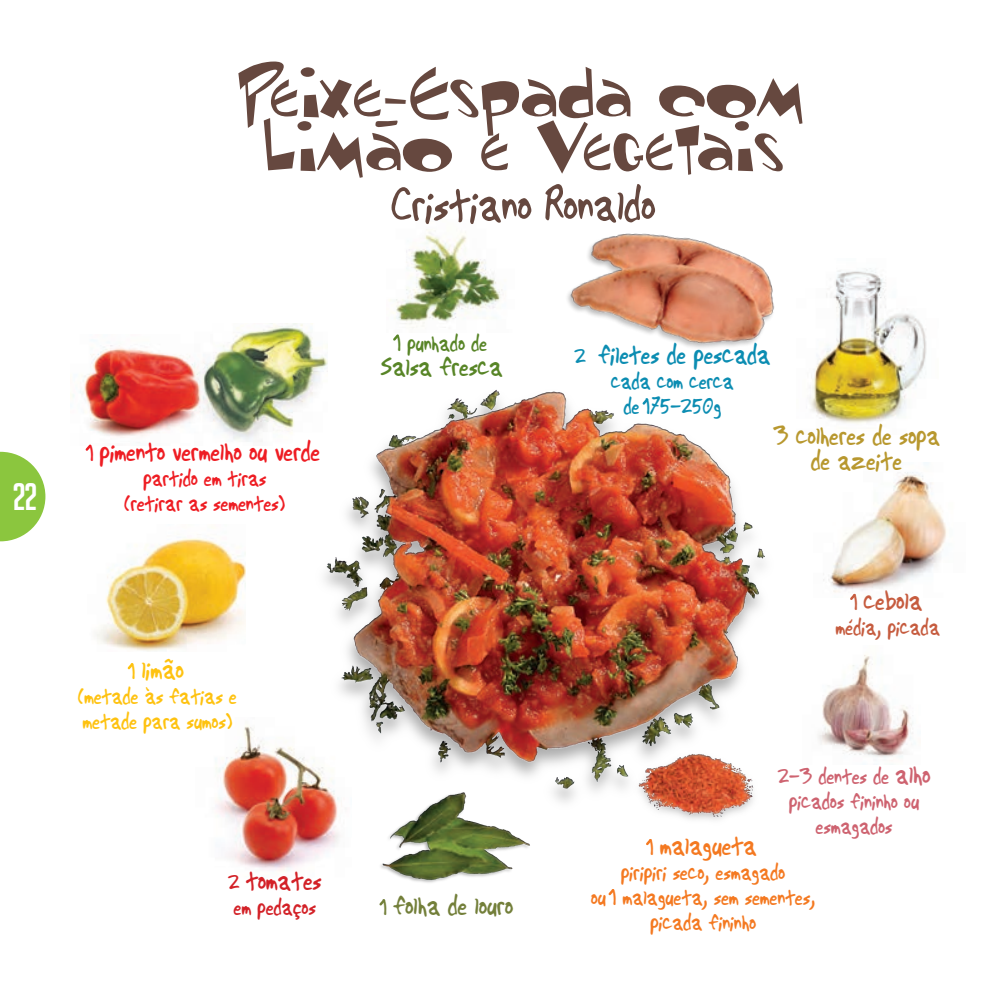
<style>
.page{position:relative;width:992px;height:992px;background:#fff}
.page>*{position:absolute;margin:0;border:0;box-sizing:border-box;transform-origin:0 0}
.t1{font:75px "Ren Stimpy";color:#66483f}
.t2{font:50px "Another";color:#66483f}
.t3{font:37.5px "Big Noodle Titling";color:#fff}
.t4{font:30px "Ren Stimpy";color:#66483f}
.t5{font:28.75px/25px "Another";color:#b8982f;text-align:center}
.t6{font:28.75px "Another";color:#ee1d23}
.t7{font:28.75px "Another";color:#0c8db2}
.t8{font:28.75px "Another";color:#737f3a}
.t9{font:28.75px "Another";color:#588527}
.t10{font:28.75px "Another";color:#f47921}
.t11{font:28.75px "Another";color:#d32127}
.t12{font:28.75px "Another";color:#c65c3f}
.t13{font:28.75px "Another";color:#fec210}
.t14{font:23.75px/25px "Another";color:#f47921;text-align:center}
.t15{font:23.75px/25px "Another";color:#ce6370;text-align:center}
.t16{font:23.75px "Another";color:#ee1d23}
.t17{font:23.75px/25px "Another";color:#fec210}
.t18{font:23.75px "Another";color:#0c8db2}
.t19{font:23.75px "Another";color:#c65c3f}
.t20{font:23.75px "Another";color:#588527}
.t21{font:23.75px "Another";color:#d32127}
.s1{font-size:23.75px}
.s2{font-size:28.75px}
</style>
<div class="page">
<img style="left:832px;top:268px;width:95px;height:155px">
<img style="left:395px;top:229px;width:108px;height:99px">
<img style="left:227px;top:833px;width:112px;height:38px">
<img style="left:567px;top:233px;width:265px;height:135px">
<img style="left:215px;top:368px;width:645px;height:465px">
<img style="left:372px;top:782px;width:176px;height:101px">
<img style="left:813px;top:462px;width:134px;height:135px">
<img style="left:802px;top:645px;width:111px;height:119px">
<img style="left:609px;top:730px;width:164px;height:103px">
<img style="left:96px;top:524px;width:150px;height:127px">
<img style="left:212px;top:324px;width:115px;height:121px">
<img style="left:71px;top:339px;width:141px;height:98px">
<svg style="left:847px;top:591px;width:10px;height:11px"></svg>
<svg style="left:379px;top:899px;width:7px;height:7px"></svg>
<svg style="left:393px;top:334px;width:6px;height:7px"></svg>
<svg style="left:127px;top:663px;width:7px;height:7px"></svg>
<svg style="left:85px;top:444px;width:7px;height:7px"></svg>
<svg style="left:646px;top:839px;width:6px;height:7px"></svg>
<svg style="left:608px;top:889px;width:7px;height:7px"></svg>
<svg style="left:640px;top:396px;width:10px;height:11px"></svg>
<svg style="left:0;top:451px;width:46px;height:91px"></svg>
<p class="t1" style="left:241px;top:60px;width:565px">Peixe Espada com</p>
<p class="t4" style="left:383px;top:104px;width:8px;rotate:-90deg">l</p>
<p class="t1" style="left:262px;top:114px;width:523px">Limao e Vegetais</p>
<p class="t2" style="left:391px;top:175px;width:265px">Cristiano Ronaldo</p>
<h3 class="t3" style="left:12px;top:476px;width:27px">22</h3>
<p class="t6" style="left:89px;top:434px;width:232px"><span class="s1">1</span> pimento vermelho ou verde</p>
<p class="t16" style="left:143px;top:463px;width:125px">partido em tiras</p>
<p class="t16" style="left:125px;top:488px;width:162px">(retirar as sementes)</p>
<p class="t13" style="left:131px;top:652px;width:54px"><span class="s1">1</span> limão</p>
<p class="t17" style="left:78px;top:683px;width:160px">(metade às fatias e metade para sumos)</p>
<p class="t11" style="left:228px;top:863px;width:95px"><span class="s1">2</span> tomates</p>
<p class="t21" style="left:234px;top:892px;width:84px">em pedaços</p>
<p class="t20" style="left:397px;top:328px;width:92px">1 punhado de</p>
<p class="t9" style="left:381px;top:349px;width:123px">Salsa fresca</p>
<p class="t8" style="left:383px;top:888px;width:132px"><span class="s1">1</span> folha de louro</p>
<p class="t7" style="left:574px;top:338px;width:197px"><span class="s1">2</span> filetes de pescada</p>
<p class="t18" style="left:611px;top:367px;width:124px">cada com cerca</p>
<p class="t18" style="left:623px;top:392px;width:99px">de 175-250g</p>
<p class="t5" style="left:772px;top:422px;width:168px">3 colheres de sopa de azeite</p>
<p class="t12" style="left:853px;top:583px;width:70px"><span class="s1">1</span> cebola</p>
<p class="t19" style="left:835px;top:612px;width:106px">média, picada</p>
<p class="t15" style="left:777px;top:763px;width:154px">2-3 dentes de <span class="s2">alho</span></p>
<p class="t15" style="left:788px;top:788px;width:131px">picados fininho ou esmagados</p>
<p class="t10" style="left:649px;top:828px;width:109px"><span class="s1">1</span> malagueta</p>
<p class="t14" style="left:621px;top:858px;width:165px">piripiri seco, esmagado</p>
<p class="t14" style="left:590px;top:883px;width:226px">ou 1 malagueta, sem sementes, picada fininho</p>
</div>
